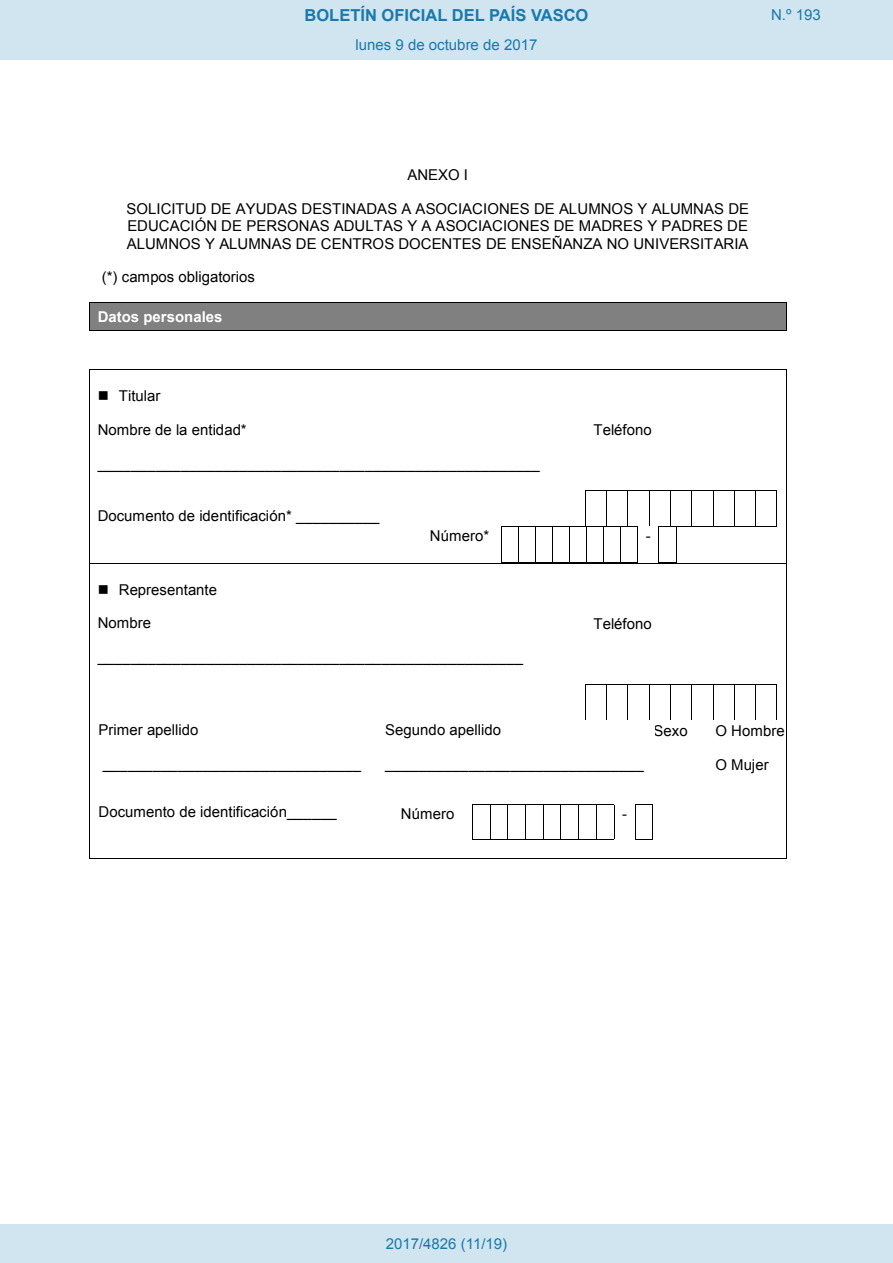
<style>
.page{position:relative;width:893px;height:1263px;background:#fff}
.page>*{position:absolute;margin:0;border:0;box-sizing:border-box;transform-origin:0 0}
.t1{font:700 16.5px "Arial";color:#1879ad}
.t2{font:15px/17.2px "Arial";color:#000;text-align:justify}
.Paginacion_Centro{font:15px "Arial";color:#1879ad}
.t3{font:700 15px "Arial";letter-spacing:.005em;color:#fff}
</style>
<div class="page">
<div style="left:90px;top:303px;width:696px;height:28px;background:#808080"></div>
<hr style="left:90px;top:302px;width:696px;height:1px;background:#000">
<svg style="left:89px;top:302px;width:1px;height:29px"></svg>
<hr style="left:90px;top:331px;width:696px;height:1px;background:#000">
<svg style="left:786px;top:302px;width:1px;height:29px"></svg>
<svg style="left:585px;top:490px;width:192px;height:1px"></svg>
<hr style="left:585px;top:491px;width:1px;height:35px;background:#000">
<hr style="left:606px;top:491px;width:1px;height:35px;background:#000">
<hr style="left:628px;top:491px;width:1px;height:35px;background:#000">
<hr style="left:649px;top:491px;width:1px;height:35px;background:#000">
<hr style="left:670px;top:491px;width:1px;height:35px;background:#000">
<hr style="left:691px;top:491px;width:1px;height:35px;background:#000">
<hr style="left:713px;top:491px;width:1px;height:35px;background:#000">
<hr style="left:734px;top:491px;width:1px;height:35px;background:#000">
<hr style="left:755px;top:491px;width:1px;height:35px;background:#000">
<hr style="left:777px;top:491px;width:1px;height:35px;background:#000">
<svg style="left:501px;top:526px;width:276px;height:1px"></svg>
<hr style="left:501px;top:527px;width:1px;height:35px;background:#000">
<hr style="left:518px;top:527px;width:1px;height:35px;background:#000">
<hr style="left:535px;top:527px;width:1px;height:35px;background:#000">
<hr style="left:552px;top:527px;width:1px;height:35px;background:#000">
<hr style="left:569px;top:527px;width:1px;height:35px;background:#000">
<hr style="left:586px;top:527px;width:1px;height:35px;background:#000">
<hr style="left:603px;top:527px;width:1px;height:35px;background:#000">
<hr style="left:620px;top:527px;width:1px;height:35px;background:#000">
<hr style="left:637px;top:527px;width:1px;height:35px;background:#000">
<hr style="left:658px;top:527px;width:1px;height:35px;background:#000">
<hr style="left:676px;top:527px;width:1px;height:35px;background:#000">
<svg style="left:501px;top:562px;width:176px;height:1px"></svg>
<hr style="left:90px;top:369px;width:696px;height:1px;background:#000">
<hr style="left:89px;top:370px;width:1px;height:193px;background:#000">
<hr style="left:786px;top:370px;width:1px;height:193px;background:#000">
<svg style="left:585px;top:684px;width:192px;height:1px"></svg>
<hr style="left:585px;top:685px;width:1px;height:35px;background:#000">
<hr style="left:606px;top:685px;width:1px;height:35px;background:#000">
<hr style="left:628px;top:685px;width:1px;height:35px;background:#000">
<hr style="left:649px;top:685px;width:1px;height:35px;background:#000">
<hr style="left:670px;top:685px;width:1px;height:35px;background:#000">
<hr style="left:691px;top:685px;width:1px;height:35px;background:#000">
<hr style="left:713px;top:685px;width:1px;height:35px;background:#000">
<hr style="left:734px;top:685px;width:1px;height:35px;background:#000">
<hr style="left:755px;top:685px;width:1px;height:35px;background:#000">
<hr style="left:777px;top:685px;width:1px;height:35px;background:#000">
<svg style="left:473px;top:804px;width:180px;height:1px"></svg>
<hr style="left:472px;top:804px;width:1px;height:35px;background:#000">
<hr style="left:490px;top:804px;width:1px;height:35px;background:#000">
<hr style="left:507px;top:804px;width:1px;height:35px;background:#000">
<hr style="left:525px;top:804px;width:1px;height:35px;background:#000">
<hr style="left:543px;top:804px;width:1px;height:35px;background:#000">
<hr style="left:561px;top:804px;width:1px;height:35px;background:#000">
<hr style="left:578px;top:804px;width:1px;height:35px;background:#000">
<hr style="left:596px;top:804px;width:1px;height:35px;background:#000">
<hr style="left:614px;top:804px;width:1px;height:35px;background:#000">
<hr style="left:635px;top:804px;width:1px;height:35px;background:#000">
<svg style="left:472px;top:839px;width:181px;height:1px"></svg>
<hr style="left:90px;top:563px;width:696px;height:1px;background:#000">
<hr style="left:89px;top:563px;width:1px;height:295px;background:#000">
<hr style="left:90px;top:858px;width:696px;height:1px;background:#000">
<hr style="left:786px;top:563px;width:1px;height:295px;background:#000">
<div style="left:0;top:0;width:893px;height:60px;background:#d0e5f0"></div>
<div style="left:0;top:1225px;width:893px;height:38px;background:#d0e5f0"></div>
<p class="t1" style="left:305px;top:4px;width:285px">BOLETÍN OFICIAL DEL PAÍS VASCO</p>
<p class="Paginacion_Centro" style="left:771px;top:5px;width:51px">N.º 193</p>
<p class="Paginacion_Centro" style="left:356px;top:35px;width:183px">lunes 9 de octubre de 2017</p>
<p class="t2" style="left:407px;top:166px;width:62px">ANEXO I</p>
<p class="t2" style="left:127px;top:200px;width:624px">SOLICITUD DE AYUDAS DESTINADAS A ASOCIACIONES DE ALUMNOS Y ALUMNAS DE EDUCACIÓN DE PERSONAS ADULTAS Y A ASOCIACIONES DE MADRES Y PADRES DE ALUMNOS Y ALUMNAS DE CENTROS DOCENTES DE ENSEÑANZA NO UNIVERSITARIA</p>
<p class="t2" style="left:102px;top:269px;width:155px">(*) campos obligatorios</p>
<p class="t3" style="left:98px;top:307px;width:126px">Datos personales</p>
<p class="t2" style="left:119px;top:388px;width:43px">Titular</p>
<p class="t2" style="left:98px;top:421px;width:151px">Nombre de la entidad*</p>
<p class="t2" style="left:98px;top:455px;width:444px">_____________________________________________________</p>
<p class="t2" style="left:98px;top:507px;width:283px">Documento de identificación* __________</p>
<p class="t2" style="left:593px;top:421px;width:60px">Teléfono</p>
<p class="t2" style="left:430px;top:527px;width:61px">Número*</p>
<p class="t2" style="left:646px;top:527px;width:6px">-</p>
<p class="t2" style="left:119px;top:581px;width:100px">Representante</p>
<p class="t2" style="left:98px;top:615px;width:55px">Nombre</p>
<p class="t2" style="left:98px;top:648px;width:427px">___________________________________________________</p>
<p class="t2" style="left:593px;top:615px;width:60px">Teléfono</p>
<p class="t2" style="left:99px;top:721px;width:101px">Primer apellido</p>
<p class="t2" style="left:103px;top:755px;width:260px">_______________________________</p>
<p class="t2" style="left:385px;top:721px;width:117px">Segundo apellido</p>
<p class="t2" style="left:385px;top:755px;width:260px">_______________________________</p>
<p class="t2" style="left:644px;top:722px;width:46px">SSexo</p>
<p class="t2" style="left:715px;top:722px;width:71px">O Hombre</p>
<p class="t2" style="left:715px;top:756px;width:55px">O Mujer</p>
<p class="t2" style="left:99px;top:803px;width:240px">Documento de identificación______</p>
<p class="t2" style="left:401px;top:805px;width:55px">Número</p>
<p class="t2" style="left:622px;top:805px;width:6px">-</p>
<p class="Paginacion_Centro" style="left:386px;top:1234px;width:123px">2017/4826 (11/19)</p>
</div>
